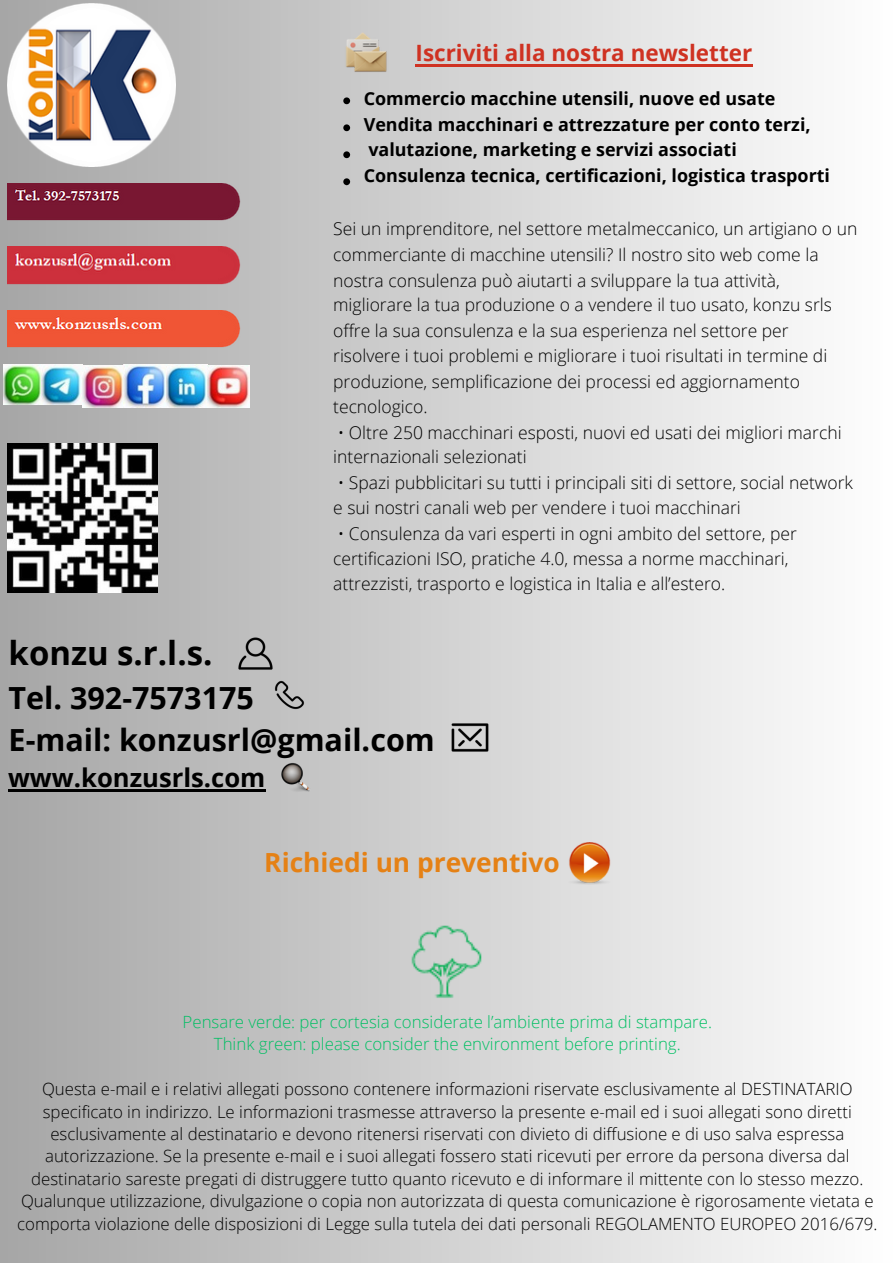
<style>
.page{position:relative;width:893px;height:1264px;background:#fff}
.page>*{position:absolute;margin:0;border:0;box-sizing:border-box;transform-origin:0 0}
.t1{font:700 32.85px "Open Sans";color:#000}
.t2{font:700 30.45px "Open Sans";color:#000}
.t3{font:700 26.4px "Open Sans";color:#e58115}
.t4{font:700 25.65px "Open Sans";color:#000}
.t5{font:700 22.5px "Open Sans";color:#cf3222}
.t6{font:700 17.85px/25.8px "Open Sans";color:#000}
.t7{font:300 17.55px "Open Sans";color:#000}
.t8{font:300 16.8px/22.5px "Open Sans";color:#000;text-align:center}
.t9{font:300 16.8px "Open Sans";color:#00bf63}
</style>
<div class="page">
<div style="left:0;top:0;width:892px;height:1262px;background:linear-gradient(to right,#a6a5a6,#fefefe)"></div>
<img style="left:7px;top:183px;width:233px;height:37px">
<img style="left:7px;top:247px;width:233px;height:37px">
<img style="left:7px;top:310px;width:233px;height:38px">
<img style="left:3px;top:364px;width:80px;height:41px">
<img style="left:83px;top:364px;width:125px;height:43px">
<img style="left:207px;top:366px;width:42px;height:41px">
<img style="left:8px;top:443px;width:149px;height:150px">
<hr style="left:415px;top:64px;width:338px;height:2px;background:#cf3222">
<img style="left:407px;top:921px;width:78px;height:79px">
<img style="left:274px;top:679px;width:31px;height:31px">
<img style="left:449px;top:717px;width:41px;height:40px">
<img style="left:237px;top:634px;width:37px;height:37px">
<img style="left:280px;top:762px;width:32px;height:31px">
<hr style="left:8px;top:789px;width:257px;height:2px;background:#000">
<img style="left:7px;top:4px;width:169px;height:163px">
<img style="left:343px;top:31px;width:45px;height:45px">
<svg style="left:343px;top:97px;width:7px;height:7px"></svg>
<svg style="left:343px;top:124px;width:7px;height:7px"></svg>
<svg style="left:343px;top:151px;width:7px;height:7px"></svg>
<svg style="left:343px;top:178px;width:7px;height:7px"></svg>
<img style="left:568px;top:842px;width:44px;height:43px">
<p class="t5" style="left:415px;top:37px;width:338px">Iscriviti alla nostra newsletter</p>
<p class="t6" style="left:363px;top:85px;width:448px">Commercio macchine utensili, nuove ed usate<br>Vendita macchinari e attrezzature per conto terzi,</p>
<p class="t6" style="left:368px;top:137px;width:370px">valutazione, marketing e servizi associati</p>
<p class="t6" style="left:363px;top:162px;width:468px">Consulenza tecnica, certificazioni, logistica trasporti</p>
<p class="t1" style="left:9px;top:629px;width:205px">konzu s.r.l.s.</p>
<p class="t7" style="left:333px;top:216px;width:525px">Sei un imprenditore, nel settore metalmeccanico, un artigiano o un</p>
<p class="t7" style="left:333px;top:242px;width:487px">commerciante di macchine utensili? Il nostro sito web come la</p>
<p class="t7" style="left:333px;top:268px;width:448px">nostra consulenza può aiutarti a sviluppare la tua attività,</p>
<p class="t7" style="left:333px;top:293px;width:500px">migliorare la tua produzione o a vendere il tuo usato, konzu srls</p>
<p class="t7" style="left:333px;top:318px;width:457px">offre la sua consulenza e la sua esperienza nel settore per</p>
<p class="t7" style="left:333px;top:343px;width:495px">risolvere i tuoi problemi e migliorare i tuoi risultati in termine di</p>
<p class="t7" style="left:333px;top:369px;width:468px">produzione, semplificazione dei processi ed aggiornamento</p>
<p class="t7" style="left:333px;top:394px;width:96px">tecnologico.</p>
<p class="t7" style="left:338px;top:420px;width:505px">• Oltre 250 macchinari esposti, nuovi ed usati dei migliori marchi</p>
<p class="t7" style="left:333px;top:444px;width:195px">internazionali selezionati</p>
<p class="t7" style="left:338px;top:470px;width:517px">• Spazi pubblicitari su tutti i principali siti di settore, social network</p>
<p class="t7" style="left:333px;top:495px;width:409px">e sui nostri canali web per vendere i tuoi macchinari</p>
<p class="t7" style="left:338px;top:521px;width:461px">• Consulenza da vari esperti in ogni ambito del settore, per</p>
<p class="t7" style="left:333px;top:545px;width:457px">certificazioni ISO, pratiche 4.0, messa a norme macchinari,</p>
<p class="t7" style="left:333px;top:571px;width:393px">attrezzisti, trasporto e logistica in Italia e all’estero.</p>
<p class="t2" style="left:9px;top:676px;width:247px">Tel. 392-7573175</p>
<p class="t2" style="left:9px;top:718px;width:427px">E-mail: konzusrl@gmail.com</p>
<p class="t4" style="left:8px;top:759px;width:259px">www.konzusrls.com</p>
<p class="t3" style="left:264px;top:844px;width:297px">Richiedi un preventivo</p>
<p class="t9" style="left:183px;top:1009px;width:531px">Pensare verde: per cortesia considerate l’ambiente prima di stampare.</p>
<p class="t9" style="left:214px;top:1032px;width:468px">Think green: please consider the environment before printing.</p>
<p class="t8" style="left:17px;top:1077px;width:861px">Questa e-mail e i relativi allegati possono contenere informazioni riservate esclusivamente al DESTINATARIO specificato in indirizzo. Le informazioni trasmesse attraverso la presente e-mail ed i suoi allegati sono diretti esclusivamente al destinatario e devono ritenersi riservati con divieto di diffusione e di uso salva espressa autorizzazione. Se la presente e-mail e i suoi allegati fossero stati ricevuti per errore da persona diversa dal destinatario sareste pregati di distruggere tutto quanto ricevuto e di informare il mittente con lo stesso mezzo.<br>Qualunque utilizzazione, divulgazione o copia non autorizzata di questa comunicazione è rigorosamente vietata e comporta violazione delle disposizioni di Legge sulla tutela dei dati personali REGOLAMENTO EUROPEO 2016/679.</p>
</div>
